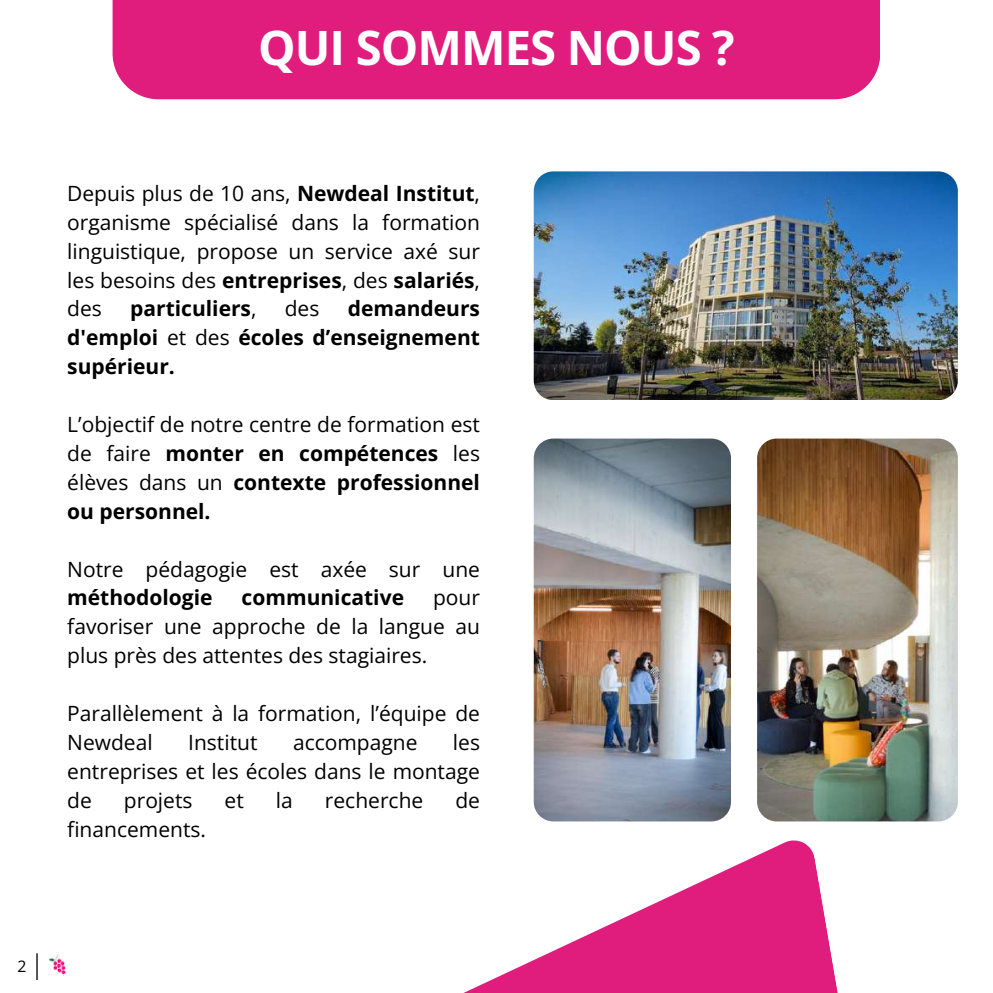
<style>
.page{position:relative;width:993px;height:993px;background:#fff}
.page>*{position:absolute;margin:0;border:0;box-sizing:border-box;transform-origin:0 0}
.t1{font:700 47.25px "Open Sans";letter-spacing:-.02em;color:#fff}
.t2{font:21px/28.9px "Open Sans";color:#000;text-align:justify}
.t3{font:700 21px/28.9px "Open Sans";color:#000;text-align:justify}
.t4{font:15.75px "Open Sans";color:#000}
.s1{font-weight:700}
.s2{font-weight:400}
</style>
<div class="page">
<div style="left:112px;top:0;width:767px;height:99px;background:#e01c7d"></div>
<hr style="left:36px;top:953px;width:2px;height:26px;background:#000">
<img style="left:48px;top:952px;width:20px;height:22px">
<svg style="left:466px;top:840px;width:372px;height:152px;fill:#e01c7d"></svg>
<img style="left:533px;top:438px;width:197px;height:382px;border-radius:20px">
<img style="left:757px;top:438px;width:200px;height:382px;border-radius:20px">
<img style="left:533px;top:171px;width:424px;height:229px;border-radius:20px">
<h1 class="t1" style="left:258px;top:14px;width:478px">QUI SOMMES NOUS ?</h1>
<p class="t2" style="left:67px;top:178px;width:414px">Depuis plus de 10 ans, <span class="s1">Newdeal Institut</span>, organisme spécialisé dans la formation linguistique, propose un service axé sur les besoins des <span class="s1">entreprises</span>, des <span class="s1">salariés</span>, des</p>
<p class="t3" style="left:67px;top:294px;width:414px;text-indent:280px">demandeurs d'emploi <span class="s2">et des</span> écoles d’enseignement supérieur.</p>
<p class="t2" style="left:67px;top:409px;width:414px">L’objectif de notre centre de formation est de faire <span class="s1">monter en compétences</span> les élèves dans un <span class="s1">contexte professionnel ou personnel.</span></p>
<p class="t2" style="left:67px;top:554px;width:414px">Notre pédagogie est axée sur une</p>
<p class="t3" style="left:67px;top:582px;width:147px">méthodologie</p>
<p class="t3" style="left:241px;top:582px;width:164px">communicative</p>
<p class="t3" style="left:130px;top:294px;width:128px">particuliers<span class="s2">,</span></p>
<p class="t2" style="left:285px;top:294px;width:36px">des</p>
<p class="t2" style="left:67px;top:582px;width:414px;text-indent:366px">pour favoriser une approche de la langue au plus près des attentes des stagiaires.</p>
<p class="t2" style="left:67px;top:698px;width:414px">Parallèlement à la formation, l’équipe de<br>Newdeal</p>
<p class="t2" style="left:67px;top:727px;width:414px;text-indent:385px">les entreprises et les écoles dans le montage de</p>
<p class="t2" style="left:188px;top:727px;width:71px">Institut</p>
<p class="t2" style="left:293px;top:727px;width:126px">accompagne</p>
<p class="t2" style="left:124px;top:785px;width:70px">projets</p>
<p class="t2" style="left:224px;top:785px;width:21px">et</p>
<p class="t2" style="left:276px;top:785px;width:18px">la</p>
<p class="t2" style="left:325px;top:785px;width:100px">recherche</p>
<p class="t2" style="left:455px;top:785px;width:26px">de</p>
<p class="t2" style="left:67px;top:813px;width:140px">financements.</p>
<p class="t4" style="left:17px;top:954px;width:10px">2</p>
</div>
